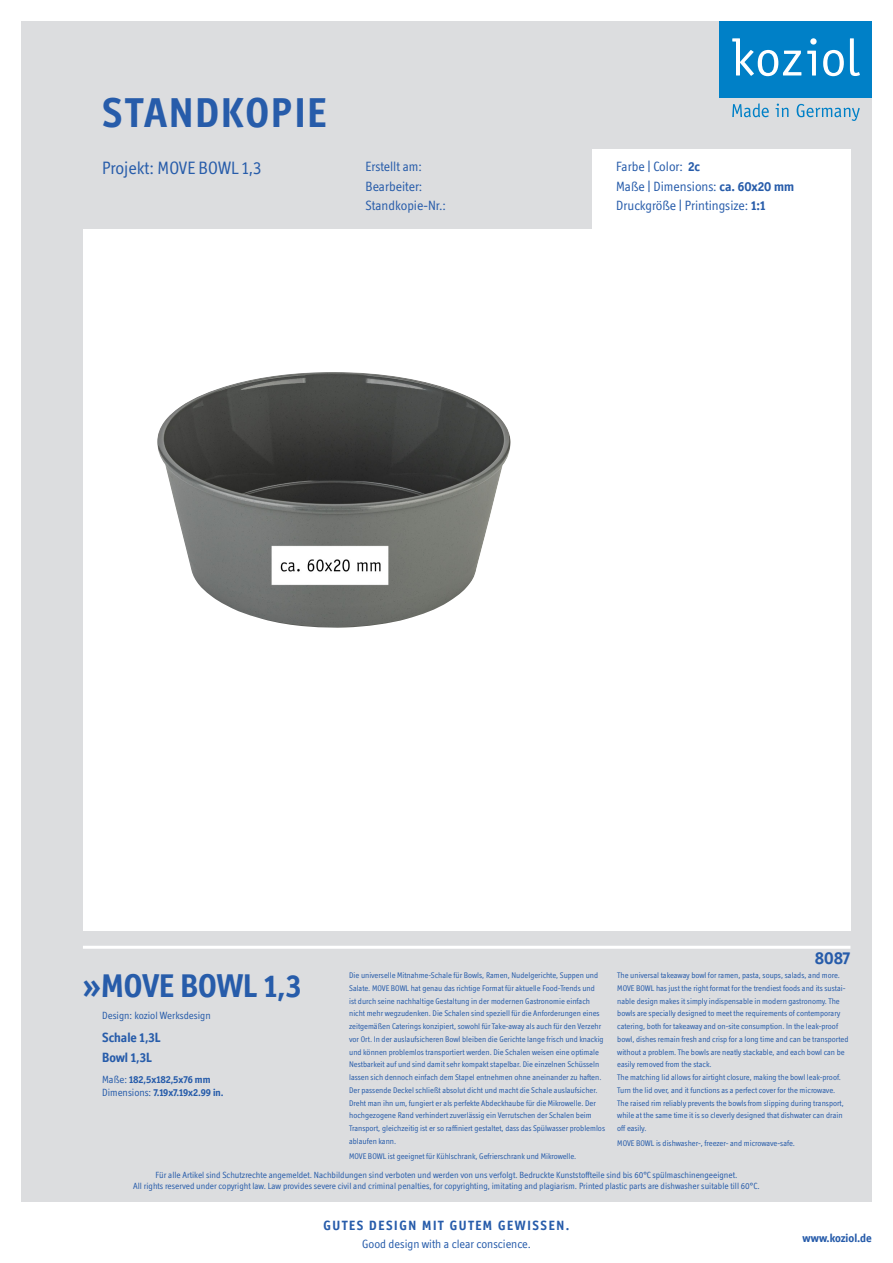
<style>
.page{position:relative;width:893px;height:1263px;background:#fff}
.page>*{position:absolute;margin:0;border:0;box-sizing:border-box;transform-origin:0 0}
.default{font:700 42px "Officina Display ITC Std";letter-spacing:.05em;color:#275caa}
.default-2{font:700 33px "Officina Display ITC Std";color:#275caa}
.default-3{font:18px "Officina Display ITC Std";color:#275caa}
.rechtsbuendig{font:700 18px "Officina Display ITC Std";color:#275caa}
._9p_Absatz13pt{font:13.5px "Officina Display ITC Std";color:#275caa}
.zentriert_12pt_absta{font:700 13.5px "Officina Display ITC Std";letter-spacing:.12em;color:#275caa}
._9p_Absatz13pt-2{font:700 13.5px "Officina Display ITC Std";color:#275caa}
.zentriert_12pt_absta-2{font:12px "Officina Display ITC Std";color:#275caa}
.rechtsbuendig-2{font:700 12px "Officina Display ITC Std";color:#275caa}
.default-4{font:700 10.5px "Officina Display ITC Std";color:#275caa}
.default-5{font:10.5px "Officina Display ITC Std";color:#275caa}
.zentriert{font:9px "Officina Display ITC Std";color:#275caa}
._7p_Absatz10pt__1{font:8.25px/12.8px "Officina Display ITC Std";color:#275caa}
.s1{font-weight:700}
.s2{font-weight:400}
</style>
<div class="page">
<div style="left:21px;top:21px;width:851px;height:1181px;background:#dcdddf"></div>
<svg style="left:732px;top:103px;width:37px;height:14px"></svg>
<svg style="left:776px;top:104px;width:12px;height:13px"></svg>
<svg style="left:797px;top:104px;width:63px;height:17px"></svg>
<div style="left:719px;top:21px;width:153px;height:76px;background:#0080c7"></div>
<svg style="left:807px;top:51px;width:9px;height:25px"></svg>
<svg style="left:810px;top:38px;width:7px;height:7px"></svg>
<svg style="left:823px;top:50px;width:21px;height:26px"></svg>
<svg style="left:850px;top:38px;width:10px;height:38px"></svg>
<svg style="left:732px;top:38px;width:69px;height:38px"></svg>
<div style="left:592px;top:149px;width:259px;height:85px;background:#fff"></div>
<div style="left:83px;top:230px;width:767px;height:701px;background:#fff"></div>
<hr style="left:83px;top:946px;width:767px;height:3px;background:#fff">
<img style="left:157px;top:372px;width:354px;height:256px">
<p class="default" style="left:102px;top:89px;width:226px">STANDKOPIE</p>
<p class="default-3" style="left:102px;top:158px;width:161px">Projekt: MOVE BOWL 1,3</p>
<p class="_9p_Absatz13pt" style="left:366px;top:159px;width:58px">Erstellt am:</p>
<p class="_9p_Absatz13pt" style="left:366px;top:178px;width:58px">Bearbeiter:</p>
<p class="_9p_Absatz13pt" style="left:366px;top:198px;width:82px">Standkopie-Nr.:</p>
<p class="_9p_Absatz13pt" style="left:616px;top:159px;width:86px">Farbe | Color: <span class="s1">2c</span></p>
<p class="_9p_Absatz13pt" style="left:616px;top:178px;width:179px">Maße | Dimensions: <span class="s1">ca. 60x20 mm</span></p>
<p class="_9p_Absatz13pt" style="left:616px;top:198px;width:151px">Druckgröße | Printingsize: <span class="s1">1:1</span></p>
<p class="default-2" style="left:83px;top:967px;width:220px">»MOVE BOWL 1,3</p>
<p class="default-5" style="left:102px;top:1010px;width:110px">Design: koziol Werksdesign</p>
<p class="_9p_Absatz13pt-2" style="left:102px;top:1030px;width:60px">Schale 1,3L</p>
<p class="_9p_Absatz13pt-2" style="left:102px;top:1049px;width:51px">Bowl 1,3L</p>
<p class="default-4" style="left:102px;top:1073px;width:110px"><span class="s2">Maße:</span> 182,5x182,5x76 mm</p>
<p class="default-4" style="left:102px;top:1086px;width:123px"><span class="s2">Dimensions:</span> 7.19x7.19x2.99 in.</p>
<p class="_7p_Absatz10pt__1" style="left:349px;top:969px;width:256px">Die universelle Mitnahme-Schale für Bowls, Ramen, Nudelgerichte, Suppen und Salate. MOVE BOWL hat genau das richtige Format für aktuelle Food-Trends und ist durch seine nachhaltige Gestaltung in der modernen Gastronomie einfach nicht mehr wegzudenken. Die Schalen sind speziell für die Anforderungen eines zeitgemäßen Caterings konzipiert, sowohl für Take-away als auch für den Verzehr vor Ort. In der auslaufsicheren Bowl bleiben die Gerichte lange frisch und knackig und können problemlos transportiert werden. Die Schalen weisen eine optimale Nestbarkeit auf und sind damit sehr kompakt stapelbar. Die einzelnen Schüsseln lassen sich dennoch einfach dem Stapel entnehmen ohne aneinander zu haften.</p>
<p class="_7p_Absatz10pt__1" style="left:349px;top:1083px;width:257px">Der passende Deckel schließt absolut dicht und macht die Schale auslaufsicher.<br>Dreht man ihn um, fungiert er als perfekte Abdeckhaube für die Mikrowelle. Der hochgezogene Rand verhindert zuverlässig ein Verrutschen der Schalen beim Transport, gleichzeitig ist er so raffiniert gestaltet, dass das Spülwasser problemlos ablaufen kann.</p>
<p class="_7p_Absatz10pt__1" style="left:349px;top:1149px;width:229px">MOVE BOWL ist geeignet für Kühlschrank, Gefrierschrank und Mikrowelle.</p>
<p class="rechtsbuendig" style="left:815px;top:948px;width:37px">8087</p>
<p class="_7p_Absatz10pt__1" style="left:617px;top:969px;width:233px">The universal takeaway bowl for ramen, pasta, soups, salads, and more.<br>MOVE BOWL has just the right format for the trendiest foods and its sustai&shy;nable design makes it simply indispensable in modern gastronomy. The bowls are specially designed to meet the requirements of contemporary catering, both for takeaway and on-site consumption. In the leak-proof bowl, dishes remain fresh and crisp for a long time and can be transported without a problem. The bowls are neatly stackable, and each bowl can be easily removed from the stack.</p>
<p class="_7p_Absatz10pt__1" style="left:617px;top:1071px;width:228px">The matching lid allows for airtight closure, making the bowl leak-proof.<br>Turn the lid over, and it functions as a perfect cover for the microwave.<br>The raised rim reliably prevents the bowls from slipping during transport, while at the same time it is so cleverly designed that dishwater can drain off easily.</p>
<p class="_7p_Absatz10pt__1" style="left:617px;top:1137px;width:179px">MOVE BOWL is dishwasher-, freezer- and microwave-safe.</p>
<p class="zentriert" style="left:156px;top:1170px;width:583px">Für alle Artikel sind Schutzrechte angemeldet. Nachbildungen sind verboten und werden von uns verfolgt. Bedruckte Kunststoffteile sind bis 60°C spülmaschinengeeignet.</p>
<p class="zentriert" style="left:133px;top:1181px;width:628px">All rights reserved under copyright law. Law provides severe civil and criminal penalties, for copyrighting, imitating and plagiarism. Printed plastic parts are dishwasher suitable till 60°C.</p>
<p class="zentriert_12pt_absta" style="left:323px;top:1217px;width:247px">GUTES DESIGN MIT GUTEM GEWISSEN.</p>
<p class="zentriert_12pt_absta-2" style="left:362px;top:1237px;width:170px">Good design with a clear conscience.</p>
<p class="rechtsbuendig-2" style="left:803px;top:1230px;width:71px">www.koziol.de</p>
</div>
